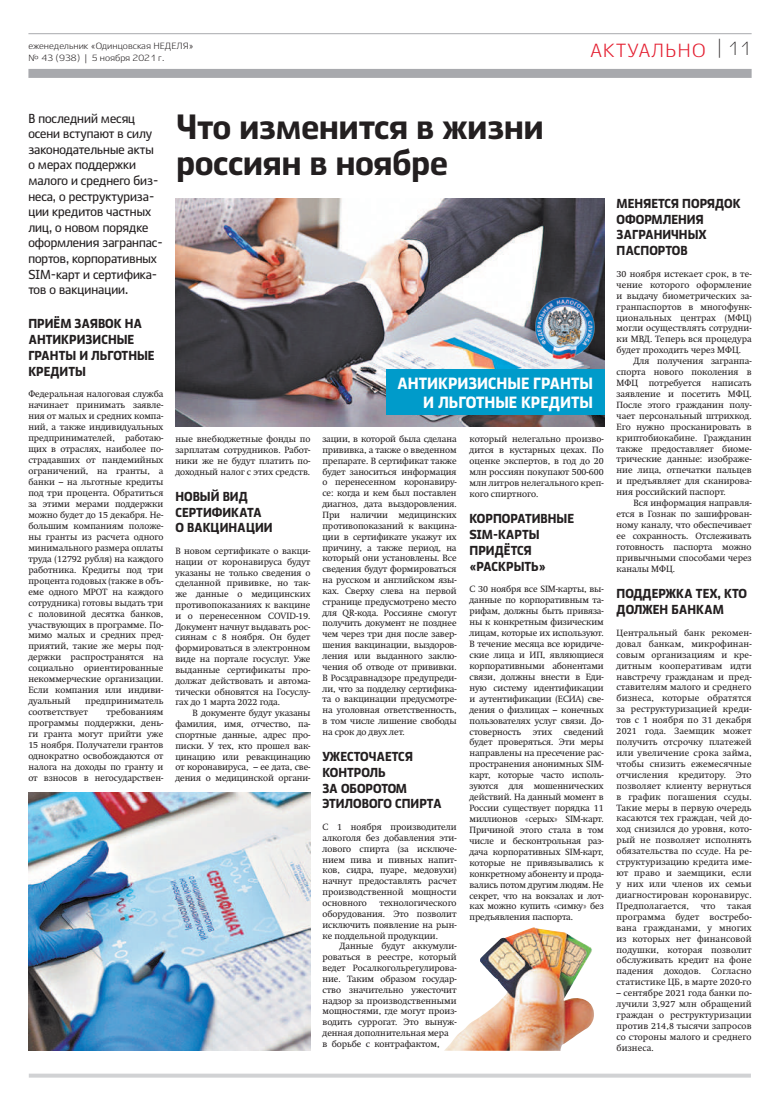
<style>
.page{position:relative;width:780px;height:1106px;background:#fff}
.page>*{position:absolute;margin:0;border:0;box-sizing:border-box;transform-origin:0 0}
.t1{font:900 35px/36px "Ekibastuz";color:#231f20;scale:.9 1}
.t2{font:19px "Ekibastuz";letter-spacing:.05em;color:#e41e30}
.t3{font:900 16.2px/19.5px "Ekibastuz";color:#fff;text-align:right;scale:.9 1}
.t4{font:900 13px/15.7px "Ekibastuz";color:#231f20;scale:.9 1}
.t5{font:700 13px/15.6px "Ekibastuz";color:#231f20;scale:.9 1}
.t6{font:9px/10.9px "Swift";color:#231f20;text-align:justify}
.t7{font:9px/12px "Ekibastuz";color:#231f20}
.s1{font-weight:300;color:#231f20}
</style>
<div class="page">
<svg style="left:29px;top:1073px;width:721px;height:4px;background:#d8d9da"></svg>
<hr style="left:28px;top:33px;width:723px;height:1px;background:#a8a9ad">
<div style="left:28px;top:69px;width:723px;height:9px;background:#a8a9ad"></div>
<img style="left:175px;top:198px;width:429px;height:229px">
<div style="left:386px;top:369px;width:218px;height:45px;background:#009bca"></div>
<img style="left:522px;top:295px;width:83px;height:65px">
<img style="left:28px;top:792px;width:282px;height:258px">
<img style="left:445px;top:927px;width:149px;height:123px">
<p class="t7" style="left:28px;top:40px;width:167px">еженедельник «Одинцовская НЕДЕЛЯ» № 43 (938) | 5 ноября 2021 г.</p>
<h2 class="t2" style="left:590px;top:39px;width:162px">АКТУАЛЬНО <sup>|</sup> <span class="s1">11</span></h2>
<p class="t5" style="left:28px;top:110px;width:149px">В последний месяц осени вступают в силу законодательные акты о мерах поддержки малого и среднего биз&shy;неса, о реструктуриза&shy;ции кредитов частных лиц, о новом порядке оформления загранпас&shy;портов, корпоративных<br>SIM-карт и сертифика&shy;тов о вакцинации.</p>
<h3 class="t4" style="left:28px;top:316px;width:142px">ПРИЁМ ЗАЯВОК НА<br>АНТИКРИЗИСНЫЕ<br>ГРАНТЫ И ЛЬГОТНЫЕ<br>КРЕДИТЫ</h3>
<p class="t6" style="left:28px;top:389px;width:136px">Федеральная налоговая служба начинает принимать заявле&shy;ния от малых и средних компа&shy;ний, а также индивидуальных предпринимателей, работаю&shy;щих в отраслях, наиболее по&shy;страдавших от пандемийных ограничений, на гранты, а банки – на льготные кредиты под три процента. Обратиться за этими мерами поддержки можно будет до 15 декабря. Не&shy;большим компаниям положе&shy;ны гранты из расчета одного минимального размера оплаты труда (12792 рубля) на каждого работника. Кредиты под три процента годовых (также в объ&shy;еме одного МРОТ на каждого сотрудника) готовы выдать три с половиной десятка банков, участвующих в программе. По&shy;мимо малых и средних пред&shy;приятий, такие же меры под&shy;держки распространятся на социально ориентированные некоммерческие организации.<br>Если компания или индиви&shy;дуальный</p>
<p class="t6" style="left:28px;top:695px;width:136px;text-indent:57px">предприниматель соответствует</p>
<p class="t6" style="left:28px;top:706px;width:136px;text-indent:78px">требованиям программы поддержки, день&shy;ги гранта могут прийти уже 15 ноября. Получатели грантов однократно освобождаются от налога на доходы по гранту и от взносов в негосударствен-</p>
<h1 class="t1" style="left:176px;top:109px;width:409px">Что изменится в жизни россиян в ноябре</h1>
<p class="t6" style="left:175px;top:433px;width:136px">ные внебюджетные фонды по зарплатам сотрудников. Работ&shy;ники же не будут платить по&shy;доходный налог с этих средств.</p>
<h3 class="t4" style="left:175px;top:488px;width:110px">НОВЫЙ ВИД<br>СЕРТИФИКАТА<br>О ВАКЦИНАЦИИ</h3>
<p class="t6" style="left:175px;top:545px;width:136px">В новом сертификате о вакци&shy;нации от коронавируса будут указаны не только сведения о сделанной прививке, но так&shy;же данные о медицинских противопоказаниях к вакцине и о перенесенном COVID-19.<br>Документ начнут выдавать рос&shy;сиянам с 8 ноября. Он будет формироваться в электронном виде на портале госуслуг. Уже выданные сертификаты про&shy;должат действовать и автома&shy;тически обновятся на Госуслу&shy;гах до 1 марта 2022 года.</p>
<p class="t6" style="left:175px;top:707px;width:136px;text-indent:17px">В документе будут указаны фамилия, имя, отчество, па&shy;спортные данные, адрес про&shy;писки. У тех, кто прошел вак&shy;цинацию или ревакцинацию от коронавируса, – ее дата, све&shy;дения о медицинской органи-</p>
<h3 class="t3" style="left:397px;top:373px;width:219px">АНТИКРИЗИСНЫЕ ГРАНТЫ<br>И ЛЬГОТНЫЕ КРЕДИТЫ</h3>
<p class="t6" style="left:322px;top:433px;width:136px">зации, в которой была сделана прививка, а также о введенном препарате. В сертификат также будет заноситься информация о перенесенном коронавиру&shy;се: когда и кем был поставлен диагноз, дата выздоровления.<br>При наличии медицинских противопоказаний к вакцина&shy;ции в сертификате укажут их причину, а также период, на который они установлены. Все сведения будут формироваться на русском и английском язы&shy;ках. Сверху слева на первой странице предусмотрено место для QR-кода. Россияне смогут получить документ не позднее чем через три дня после завер&shy;шения вакцинации, выздоров&shy;ления или выданного заклю&shy;чения об отводе от прививки.<br>В Росздравнадзоре предупреди&shy;ли, что за подделку сертифика&shy;та о вакцинации предусмотре&shy;на уголовная ответственность, в том числе лишение свободы на срок до двух лет.</p>
<h3 class="t4" style="left:322px;top:749px;width:134px">УЖЕСТОЧАЕТСЯ<br>КОНТРОЛЬ<br>ЗА ОБОРОТОМ<br>ЭТИЛОВОГО СПИРТА</h3>
<p class="t6" style="left:322px;top:821px;width:136px">С 1 ноября производители алкоголя без добавления эти&shy;лового спирта (за исключе&shy;нием пива и пивных напит&shy;ков, сидра, пуаре, медовухи) начнут предоставлять расчет производственной мощности основного</p>
<p class="t6" style="left:322px;top:897px;width:136px;text-indent:57px">технологического оборудования. Это позволит исключить появление на рын&shy;ке поддельной продукции.</p>
<p class="t6" style="left:322px;top:940px;width:136px;text-align:left;text-indent:17px">Данные будут аккумули&shy;роваться в реестре, который ведет Росалкогольрегулирова&shy;ние. Таким образом государ&shy;ство значительно ужесточит надзор за производственными мощностями, где могут произ&shy;водить суррогат. Это вынуж&shy;денная дополнительная мера<br>в борьбе с контрафактом,</p>
<p class="t6" style="left:469px;top:433px;width:136px">который нелегально произво&shy;дится в кустарных цехах. По оценке экспертов, в год до 20 млн россиян покупают 500-600 млн литров нелегального креп&shy;кого спиртного.</p>
<h3 class="t4" style="left:469px;top:511px;width:118px">КОРПОРАТИВНЫЕ<br>SIM-КАРТЫ<br>ПРИДЁТСЯ «РАСКРЫТЬ»</h3>
<p class="t6" style="left:469px;top:584px;width:136px">С 30 ноября все SIM-карты, вы&shy;данные по корпоративным та&shy;рифам, должны быть привяза&shy;ны к конкретным физическим лицам, которые их используют.<br>В течение месяца все юридиче&shy;ские лица и ИП, являющиеся корпоративными абонентами связи, должны внести в Еди&shy;ную систему идентификации и аутентификации (ЕСИА) све&shy;дения о физлицах – конечных пользователях услуг связи. До&shy;стоверность</p>
<p class="t6" style="left:469px;top:726px;width:136px;text-indent:94px">сведений будет проверяться. Эти меры направлены на пресечение рас&shy;пространения анонимных SIM&shy;карт, которые часто исполь&shy;зуются для мошеннических действий. На данный момент в России существует порядка 11 миллионов «серых» SIM-карт.<br>Причиной этого стала в том числе и бесконтрольная раз&shy;дача корпоративных SIM-карт, которые не привязывались к конкретному абоненту и прода&shy;вались потом другим людям. Не секрет, что на вокзалах и лот&shy;ках можно купить «симку» без предъявления паспорта.</p>
<p class="t6" style="left:532px;top:726px;width:21px">этих</p>
<h3 class="t4" style="left:616px;top:195px;width:139px">МЕНЯЕТСЯ ПОРЯДОК<br>ОФОРМЛЕНИЯ<br>ЗАГРАНИЧНЫХ<br>ПАСПОРТОВ</h3>
<p class="t6" style="left:616px;top:268px;width:136px">30 ноября истекает срок, в те&shy;чение которого оформление и выдачу биометрических за&shy;гранпаспортов в многофунк&shy;циональных центрах (МФЦ) могли осуществлять сотрудни&shy;ки МВД. Теперь вся процедура будет проходить через МФЦ.</p>
<p class="t6" style="left:616px;top:355px;width:136px;text-indent:17px">Для получения загранпа&shy;спорта нового поколения в МФЦ потребуется написать заявление и посетить МФЦ.<br>После этого гражданин полу&shy;чает персональный штрихкод.<br>Его нужно просканировать в криптобиокабине. Гражданин также предоставляет биоме&shy;трические данные: изображе&shy;ние лица, отпечатки пальцев и предъявляет для сканирова&shy;ния российский паспорт.</p>
<p class="t6" style="left:616px;top:497px;width:136px;text-indent:17px">Вся информация направля&shy;ется в Гознак по зашифрован&shy;ному каналу, что обеспечивает ее сохранность. Отслеживать готовность паспорта можно привычными способами через каналы МФЦ.</p>
<h3 class="t4" style="left:616px;top:586px;width:146px">ПОДДЕРЖКА ТЕХ, КТО<br>ДОЛЖЕН БАНКАМ</h3>
<p class="t6" style="left:616px;top:627px;width:136px">Центральный банк рекомен&shy;довал банкам, микрофинан&shy;совым организациям и кре&shy;дитным кооперативам идти навстречу гражданам и пред&shy;ставителям малого и среднего бизнеса, которые обратятся за реструктуризацией креди&shy;тов с 1 ноября по 31 декабря 2021 года. Заемщик может получить отсрочку платежей или увеличение срока займа, чтобы снизить ежемесячные отчисления кредитору. Это позволяет клиенту вернуться в график погашения ссуды.<br>Такие меры в первую очередь касаются тех граждан, чей до&shy;ход снизился до уровня, кото&shy;рый не позволяет исполнять обязательства по ссуде. На ре&shy;структуризацию кредита име&shy;ют право и заемщики, если у них или членов их семьи диагностирован коронавирус.<br>Предполагается,</p>
<p class="t6" style="left:616px;top:900px;width:136px;text-indent:111px">такая программа будет востребо&shy;вана гражданами, у многих из которых нет финансовой подушки, которая позволит обслуживать кредит на фоне падения доходов. Согласно статистике ЦБ, в марте 2020-го</p>
<p class="t6" style="left:616px;top:987px;width:136px">– сентябре 2021 года банки по&shy;лучили 3,927 млн обращений граждан о реструктуризации против 214,8 тысячи запросов со стороны малого и среднего бизнеса.</p>
<p class="t6" style="left:700px;top:900px;width:16px">что</p>
</div>
